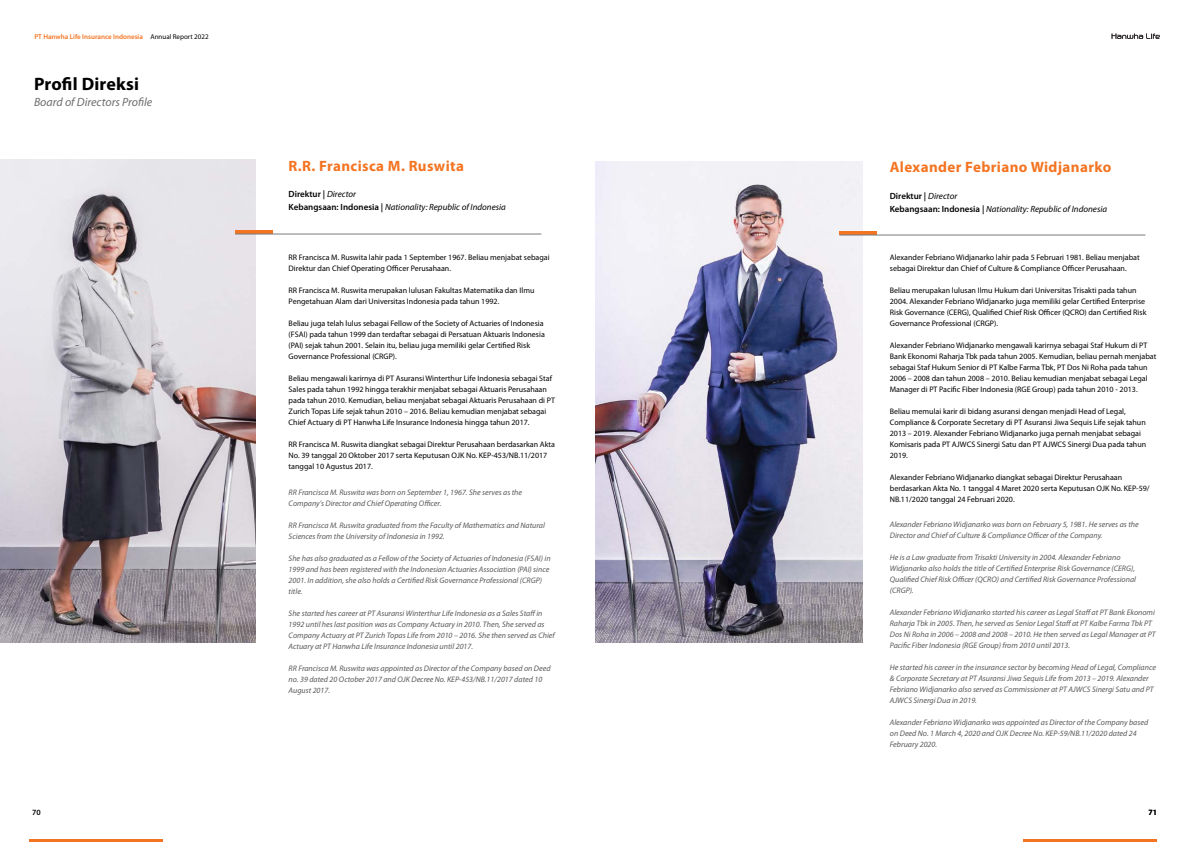
<style>
.page{position:relative;width:1191px;height:842px;background:#fff}
.page>*{position:absolute;margin:0;border:0;box-sizing:border-box;transform-origin:0 0}
.t1{font:700 18px "Myriad Pro";letter-spacing:.01em;color:#000}
.t2{font:700 15px "Myriad Pro";letter-spacing:.025em;color:#f47421}
.t3{font:italic 12px "Myriad Pro";color:#6d6e71}
.t4{font:italic 9px/13px "Myriad Pro";color:#000}
.t5{font:8px/11px "Myriad Pro";color:#000}
.t6{font:italic 8px/11px "Myriad Pro";color:#58595b}
.t7{font:600 8px "Myriad Pro";color:#000}
.t8{font:600 7px "Myriad Pro";color:#f47421}
.s1{font-weight:400;color:#000}
.s2{font-weight:600;font-style:normal}
</style>
<div class="page">
<hr style="left:30px;top:839px;width:133px;height:3px;background:#f47421">
<img style="left:595px;top:162px;width:267px;height:480px">
<svg style="left:839px;top:231px;width:38px;height:4px"></svg>
<hr style="left:839px;top:235px;width:306px;height:1px;background:#797a7d">
<hr style="left:1024px;top:839px;width:133px;height:3px;background:#f47421">
<svg style="left:1111px;top:33px;width:48px;height:6px"></svg>
<img style="left:0;top:160px;width:256px;height:482px">
<svg style="left:235px;top:230px;width:38px;height:4px"></svg>
<hr style="left:235px;top:234px;width:306px;height:1px;background:#797a7d">
<p class="t8" style="left:34px;top:33px;width:176px">PT Hanwha Life Insurance Indonesia <span class="s1">Annual Report 2022</span></p>
<h1 class="t1" style="left:34px;top:73px;width:106px">Profil Direksi</h1>
<h3 class="t3" style="left:34px;top:96px;width:120px">Board of Directors Profile</h3>
<p class="t7" style="left:32px;top:808px;width:10px">70</p>
<h2 class="t2" style="left:289px;top:158px;width:177px">R.R. Francisca M. Ruswita</h2>
<p class="t4" style="left:289px;top:187px;width:219px"><span class="s2">Direktur |</span> Director<br><span class="s2">Kebangsaan: Indonesia |</span> Nationality: Republic of Indonesia</p>
<p class="t5" style="left:289px;top:252px;width:262px">RR Francisca M. Ruswita lahir pada 1 September 1967. Beliau menjabat sebagai<br>Direktur dan Chief Operating Officer Perusahaan.</p>
<p class="t5" style="left:289px;top:285px;width:247px">RR Francisca M. Ruswita merupakan lulusan Fakultas Matematika dan Ilmu<br>Pengetahuan Alam dari Universitas Indonesia pada tahun 1992.</p>
<p class="t5" style="left:289px;top:318px;width:258px">Beliau juga telah lulus sebagai Fellow of the Society of Actuaries of Indonesia (FSAI) pada tahun 1999 dan terdaftar sebagai di Persatuan Aktuaris Indonesia (PAI) sejak tahun 2001. Selain itu, beliau juga memiliki gelar Certified Risk Governance Professional (CRGP).</p>
<p class="t5" style="left:289px;top:373px;width:268px">Beliau mengawali karirnya di PT Asuransi Winterthur Life Indonesia sebagai Staf Sales pada tahun 1992 hingga terakhir menjabat sebagai Aktuaris Perusahaan pada tahun 2010. Kemudian, beliau menjabat sebagai Aktuaris Perusahaan di PT Zurich Topas Life sejak tahun 2010 – 2016. Beliau kemudian menjabat sebagai Chief Actuary di PT Hanwha Life Insurance Indonesia hingga tahun 2017.</p>
<p class="t5" style="left:289px;top:439px;width:268px">RR Francisca M. Ruswita diangkat sebagai Direktur Perusahaan berdasarkan Akta<br>No. 39 tanggal 20 Oktober 2017 serta Keputusan OJK No. KEP-453/NB.11/2017 tanggal 10 Agustus 2017.</p>
<p class="t6" style="left:289px;top:487px;width:235px">RR Francisca M. Ruswita was born on September 1, 1967. She serves as the<br>Company’s Director and Chief Operating Officer.</p>
<p class="t6" style="left:289px;top:520px;width:258px">RR Francisca M. Ruswita graduated from the Faculty of Mathematics and Natural<br>Sciences from the University of Indonesia in 1992.</p>
<p class="t6" style="left:289px;top:553px;width:263px">She has also graduated as a Fellow of the Society of Actuaries of Indonesia (FSAI) in 1999 and has been registered with the Indonesian Actuaries Association (PAI) since 2001. In addition, she also holds a Certified Risk Governance Professional (CRGP) title.</p>
<p class="t6" style="left:289px;top:608px;width:268px">She started hes career at PT Asuransi Winterthur Life Indonesia as a Sales Staff in 1992 until hes last position was as Company Actuary in 2010. Then, She served as Company Actuary at PT Zurich Topas Life from 2010 – 2016. She then served as Chief Actuary at PT Hanwha Life Insurance Indonesia until 2017.</p>
<p class="t6" style="left:289px;top:663px;width:263px">RR Francisca M. Ruswita was appointed as Director of the Company based on Deed no. 39 dated 20 October 2017 and OJK Decree No. KEP-453/NB.11/2017 dated 10<br>August 2017.</p>
<h2 class="t2" style="left:889px;top:159px;width:223px">Alexander Febriano Widjanarko</h2>
<p class="t4" style="left:889px;top:189px;width:219px"><span class="s2">Direktur |</span> Director<br><span class="s2">Kebangsaan: Indonesia |</span> Nationality: Republic of Indonesia</p>
<p class="t5" style="left:889px;top:252px;width:251px">Alexander Febriano Widjanarko lahir pada 5 Februari 1981. Beliau menjabat sebagai Direktur dan Chief of Culture &amp; Compliance Officer Perusahaan.</p>
<p class="t5" style="left:889px;top:285px;width:258px">Beliau merupakan lulusan Ilmu Hukum dari Universitas Trisakti pada tahun 2004. Alexander Febriano Widjanarko juga memiliki gelar Certified Enterprise Risk Governance (CERG), Qualified Chief Risk Officer (QCRO) dan Certified Risk Governance Professional (CRGP).</p>
<p class="t5" style="left:889px;top:340px;width:268px">Alexander Febriano Widjanarko mengawali karirnya sebagai Staf Hukum di PT Bank Ekonomi Raharja Tbk pada tahun 2005. Kemudian, beliau pernah menjabat sebagai Staf Hukum Senior di PT Kalbe Farma Tbk, PT Dos Ni Roha pada tahun 2006 – 2008 dan tahun 2008 – 2010. Beliau kemudian menjabat sebagai Legal Manager di PT Pacific Fiber Indonesia (RGE Group) pada tahun 2010 - 2013.</p>
<p class="t5" style="left:889px;top:406px;width:258px">Beliau memulai karir di bidang asuransi dengan menjadi Head of Legal, Compliance &amp; Corporate Secretary di PT Asuransi Jiwa Sequis Life sejak tahun 2013 – 2019. Alexander Febriano Widjanarko juga pernah menjabat sebagai Komisaris pada PT AJWCS Sinergi Satu dan PT AJWCS Sinergi Dua pada tahun 2019.</p>
<p class="t5" style="left:889px;top:472px;width:261px">Alexander Febriano Widjanarko diangkat sebagai Direktur Perusahaan berdasarkan Akta No. 1 tanggal 4 Maret 2020 serta Keputusan OJK No. KEP-59/<br>NB.11/2020 tanggal 24 Februari 2020.</p>
<p class="t6" style="left:889px;top:519px;width:250px">Alexander Febriano Widjanarko was born on February 5, 1981. He serves as the<br>Director and Chief of Culture &amp; Compliance Officer of the Company.</p>
<p class="t6" style="left:889px;top:552px;width:248px">He is a Law graduate from Trisakti University in 2004. Alexander Febriano Widjanarko also holds the title of Certified Enterprise Risk Governance (CERG), Qualified Chief Risk Officer (QCRO) and Certified Risk Governance Professional (CRGP).</p>
<p class="t6" style="left:889px;top:607px;width:267px">Alexander Febriano Widjanarko started his career as Legal Staff at PT Bank Ekonomi Raharja Tbk in 2005. Then, he served as Senior Legal Staff at PT Kalbe Farma Tbk PT Dos Ni Roha in 2006 – 2008 and 2008 – 2010. He then served as Legal Manager at PT Pacific Fiber Indonesia (RGE Group) from 2010 until 2013.</p>
<p class="t6" style="left:889px;top:662px;width:268px">He started his career in the insurance sector by becoming Head of Legal, Compliance &amp; Corporate Secretary at PT Asuransi Jiwa Sequis Life from 2013 – 2019. Alexander Febriano Widjanarko also served as Commissioner at PT AJWCS Sinergi Satu and PT AJWCS Sinergi Dua in 2019.</p>
<p class="t6" style="left:889px;top:717px;width:260px">Alexander Febriano Widjanarko was appointed as Director of the Company based on Deed No. 1 March 4, 2020 and OJK Decree No. KEP-59/NB.11/2020 dated 24<br>February 2020.</p>
<p class="t7" style="left:1148px;top:808px;width:10px">71</p>
</div>
